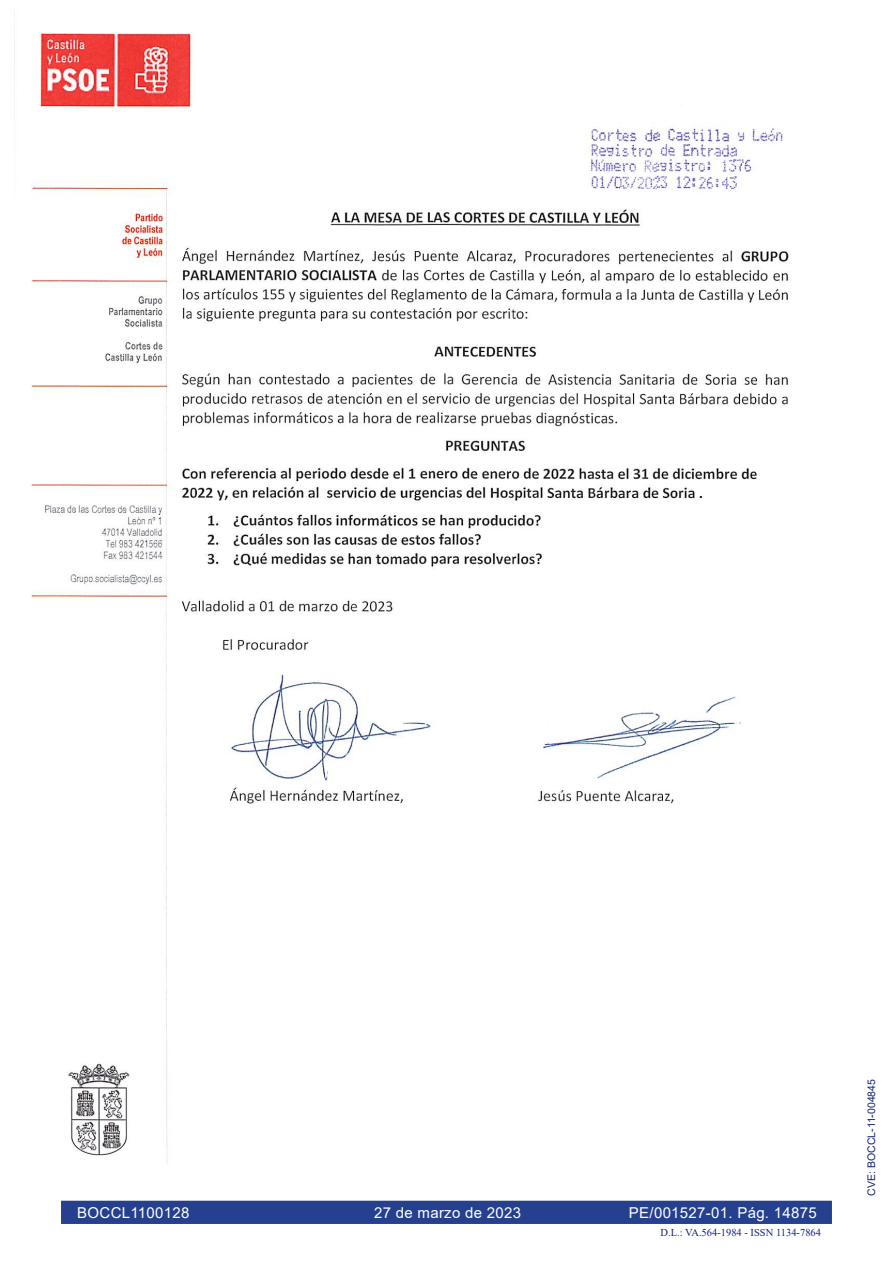
<style>
.page{position:relative;width:893px;height:1263px;background:#fff}
.page>*{position:absolute;margin:0;border:0;box-sizing:border-box;transform-origin:0 0}
.E_CVE{font:15px "Arial";letter-spacing:.02em;color:#fff}
.t1{font:10.5px "Times New Roman";color:#132477}
.t2{font:10.5px "Arial";color:#132477}
</style>
<div class="page">
<div style="left:60px;top:1200px;width:773px;height:25px;background:#25408f"></div>
<div style="left:60px;top:1199px;width:773px;height:26px;border:2px solid #fff"></div>
<img style="left:30px;top:32px;width:803px;height:1168px">
<p class="E_CVE" style="left:77px;top:1202px;width:114px">BOCCL1100128</p>
<p class="E_CVE" style="left:374px;top:1202px;width:149px">27 de marzo de 2023</p>
<p class="E_CVE" style="left:629px;top:1202px;width:189px">PE/001527-01. Pág. 14875</p>
<p class="t1" style="left:661px;top:1225px;width:162px">D.L.: VA.564-1984 - ISSN 1134-7864</p>
<p class="t2" style="left:864px;top:1195px;width:118px;rotate:-90deg">CVE: BOCCL-11-004845</p>
</div>
